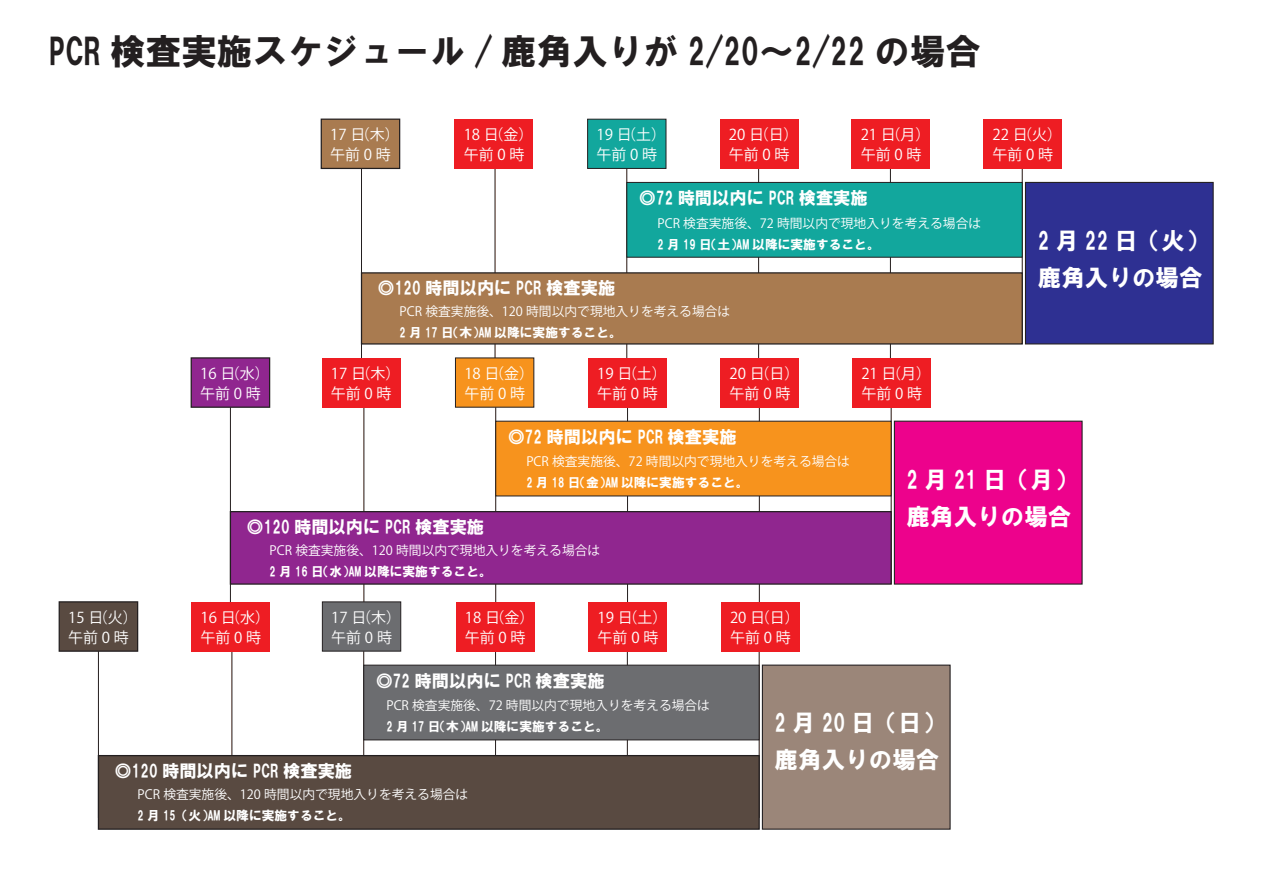
<style>
.page{position:relative;width:1263px;height:893px;background:#fff}
.page>*{position:absolute;margin:0;border:0;box-sizing:border-box;transform-origin:0 0}
.t1{font:35.55px "HG Soei Kakugothic UB";color:#231f20}
.t2{font:23.55px/37px "HG Soei Kakugothic UB";color:#fff}
.t3{font:17.25px "HG Soei Kakugothic UB";color:#fff}
.t4{font:15px/20px "Koz Go Pr 6 N";letter-spacing:.125em;color:#fff}
.t5{font:12.75px "Koz Go Pr 6 N";color:#fff}
.t6{font:12.75px "HG Soei Kakugothic UB";color:#fff}
</style>
<div class="page">
<hr style="left:1022px;top:168px;width:1px;height:176px;background:#231f20">
<hr style="left:890px;top:168px;width:1px;height:195px;background:#231f20">
<hr style="left:758px;top:168px;width:1px;height:195px;background:#231f20">
<hr style="left:626px;top:168px;width:1px;height:195px;background:#231f20">
<hr style="left:495px;top:168px;width:1px;height:195px;background:#231f20">
<div style="left:455px;top:119px;width:78px;height:49px;background:#ee1d23"></div>
<hr style="left:361px;top:168px;width:1px;height:195px;background:#231f20">
<div style="left:321px;top:119px;width:79px;height:50px;background:#a97b50;border:1px solid #231f20"></div>
<div style="left:587px;top:119px;width:79px;height:50px;background:#12a79d;border:1px solid #231f20"></div>
<div style="left:720px;top:119px;width:78px;height:49px;background:#ee1d23"></div>
<div style="left:852px;top:119px;width:78px;height:49px;background:#ee1d23"></div>
<div style="left:983px;top:119px;width:79px;height:49px;background:#ee1d23"></div>
<div style="left:626px;top:182px;width:397px;height:76px;background:#12a79d;border:1px solid #231f20"></div>
<div style="left:1025px;top:182px;width:189px;height:162px;background:#2e3092;border:1px solid #231f20"></div>
<div style="left:361px;top:272px;width:662px;height:73px;background:#a97b50;border:1px solid #231f20"></div>
<hr style="left:891px;top:407px;width:1px;height:177px;background:#231f20">
<hr style="left:759px;top:407px;width:1px;height:195px;background:#231f20">
<hr style="left:627px;top:407px;width:1px;height:195px;background:#231f20">
<hr style="left:495px;top:407px;width:1px;height:195px;background:#231f20">
<hr style="left:363px;top:407px;width:1px;height:195px;background:#231f20">
<div style="left:455px;top:357px;width:79px;height:51px;background:#f7931d"></div>
<hr style="left:230px;top:407px;width:1px;height:195px;background:#231f20">
<div style="left:322px;top:358px;width:78px;height:49px;background:#ee1d23"></div>
<div style="left:191px;top:357px;width:79px;height:51px;background:#90268f;border:1px solid #231f20"></div>
<div style="left:588px;top:358px;width:79px;height:49px;background:#ee1d23"></div>
<div style="left:721px;top:358px;width:78px;height:49px;background:#ee1d23"></div>
<div style="left:852px;top:358px;width:79px;height:49px;background:#ee1d23"></div>
<div style="left:495px;top:421px;width:397px;height:75px;background:#f7931d"></div>
<div style="left:894px;top:421px;width:188px;height:164px;background:#ed028c;border:1px solid #231f20"></div>
<div style="left:230px;top:511px;width:662px;height:74px;background:#90268f;border:1px solid #231f20"></div>
<hr style="left:759px;top:651px;width:1px;height:167px;background:#231f20">
<hr style="left:627px;top:651px;width:1px;height:167px;background:#231f20">
<hr style="left:495px;top:651px;width:1px;height:167px;background:#231f20">
<hr style="left:363px;top:651px;width:1px;height:167px;background:#231f20">
<hr style="left:232px;top:651px;width:1px;height:167px;background:#231f20">
<div style="left:456px;top:602px;width:78px;height:49px;background:#ee1d23"></div>
<hr style="left:98px;top:651px;width:1px;height:167px;background:#231f20">
<div style="left:322px;top:601px;width:79px;height:51px;background:#6c6d70;border:1px solid #231f20"></div>
<div style="left:192px;top:602px;width:78px;height:49px;background:#ee1d23"></div>
<div style="left:589px;top:602px;width:78px;height:49px;background:#ee1d23"></div>
<div style="left:721px;top:602px;width:78px;height:49px;background:#ee1d23"></div>
<div style="left:59px;top:601px;width:79px;height:51px;background:#594a41;border:1px solid #231f20"></div>
<div style="left:363px;top:665px;width:397px;height:75px;background:#6c6d70;border:1px solid #231f20"></div>
<div style="left:762px;top:665px;width:189px;height:165px;background:#9b8679;border:1px solid #231f20"></div>
<div style="left:98px;top:755px;width:662px;height:75px;background:#594a41;border:1px solid #231f20"></div>
<h1 class="t1" style="left:48px;top:33px;width:934px">PCR 検査実施スケジュール / 鹿角入りが 2/20〜2/22 の場合</h1>
<p class="t4" style="left:68px;top:608px;width:71px">15 日（火）午前0時</p>
<p class="t4" style="left:464px;top:125px;width:71px">18 日（金）午前0時</p>
<p class="t4" style="left:330px;top:125px;width:71px">17 日（木）午前0時</p>
<p class="t4" style="left:596px;top:125px;width:71px">19 日（土）午前0時</p>
<p class="t4" style="left:729px;top:125px;width:71px">20 日（日）午前0時</p>
<p class="t4" style="left:861px;top:125px;width:71px">21 日（月）午前0時</p>
<p class="t4" style="left:992px;top:125px;width:71px">22 日（火）午前0時</p>
<p class="t3" style="left:639px;top:189px;width:231px">◎72 時間以内に PCR 検査実施</p>
<h2 class="t2" style="left:1038px;top:222px;width:172px">2 月 22 日（火）鹿角入りの場合</h2>
<p class="t5" style="left:658px;top:216px;width:325px">PCR 検査実施後、72 時間以内で現地入りを考える場合は</p>
<p class="t6" style="left:658px;top:238px;width:224px">2 月 19 日（土）AM 以降に実施すること。</p>
<p class="t3" style="left:378px;top:279px;width:239px">◎120 時間以内に PCR 検査実施</p>
<p class="t5" style="left:400px;top:304px;width:332px">PCR 検査実施後、120 時間以内で現地入りを考える場合は</p>
<p class="t6" style="left:400px;top:326px;width:224px">2 月 17 日（木）AM 以降に実施すること。</p>
<p class="t4" style="left:464px;top:364px;width:71px">18 日（金）午前0時</p>
<p class="t4" style="left:200px;top:364px;width:71px">16 日（水）午前0時</p>
<p class="t4" style="left:597px;top:364px;width:71px">19 日（土）午前0時</p>
<p class="t4" style="left:730px;top:364px;width:71px">20 日（日）午前0時</p>
<p class="t4" style="left:861px;top:364px;width:71px">21 日（月）午前0時</p>
<p class="t3" style="left:508px;top:428px;width:231px">◎72 時間以内に PCR 検査実施</p>
<h2 class="t2" style="left:907px;top:460px;width:172px">2 月 21 日（月）鹿角入りの場合</h2>
<p class="t4" style="left:331px;top:364px;width:71px">17 日（木）午前0時</p>
<p class="t5" style="left:526px;top:455px;width:325px">PCR 検査実施後、72 時間以内で現地入りを考える場合は</p>
<p class="t6" style="left:526px;top:476px;width:224px">2 月 18 日（金）AM 以降に実施すること。</p>
<p class="t3" style="left:246px;top:518px;width:239px">◎120 時間以内に PCR 検査実施</p>
<p class="t5" style="left:270px;top:543px;width:332px">PCR 検査実施後、120 時間以内で現地入りを考える場合は</p>
<p class="t6" style="left:270px;top:565px;width:224px">2 月 16 日（水）AM 以降に実施すること。</p>
<p class="t4" style="left:465px;top:608px;width:71px">18 日（金）午前0時</p>
<p class="t4" style="left:201px;top:608px;width:71px">16 日（水）午前0時</p>
<p class="t4" style="left:598px;top:608px;width:71px">19 日（土）午前0時</p>
<p class="t4" style="left:730px;top:608px;width:71px">20 日（日）午前0時</p>
<p class="t4" style="left:331px;top:608px;width:71px">17 日（木）午前0時</p>
<p class="t3" style="left:376px;top:672px;width:231px">◎72 時間以内に PCR 検査実施</p>
<p class="t5" style="left:386px;top:698px;width:325px">PCR 検査実施後、72 時間以内で現地入りを考える場合は</p>
<p class="t6" style="left:386px;top:720px;width:224px">2 月 17 日（木）AM 以降に実施すること。</p>
<p class="t3" style="left:114px;top:762px;width:239px">◎120 時間以内に PCR 検査実施</p>
<p class="t5" style="left:138px;top:787px;width:332px">PCR 検査実施後、120 時間以内で現地入りを考える場合は</p>
<p class="t6" style="left:138px;top:809px;width:215px">2 月 15（火）AM 以降に実施すること。</p>
<h2 class="t2" style="left:775px;top:704px;width:172px">2 月 20 日（日）鹿角入りの場合</h2>
</div>
